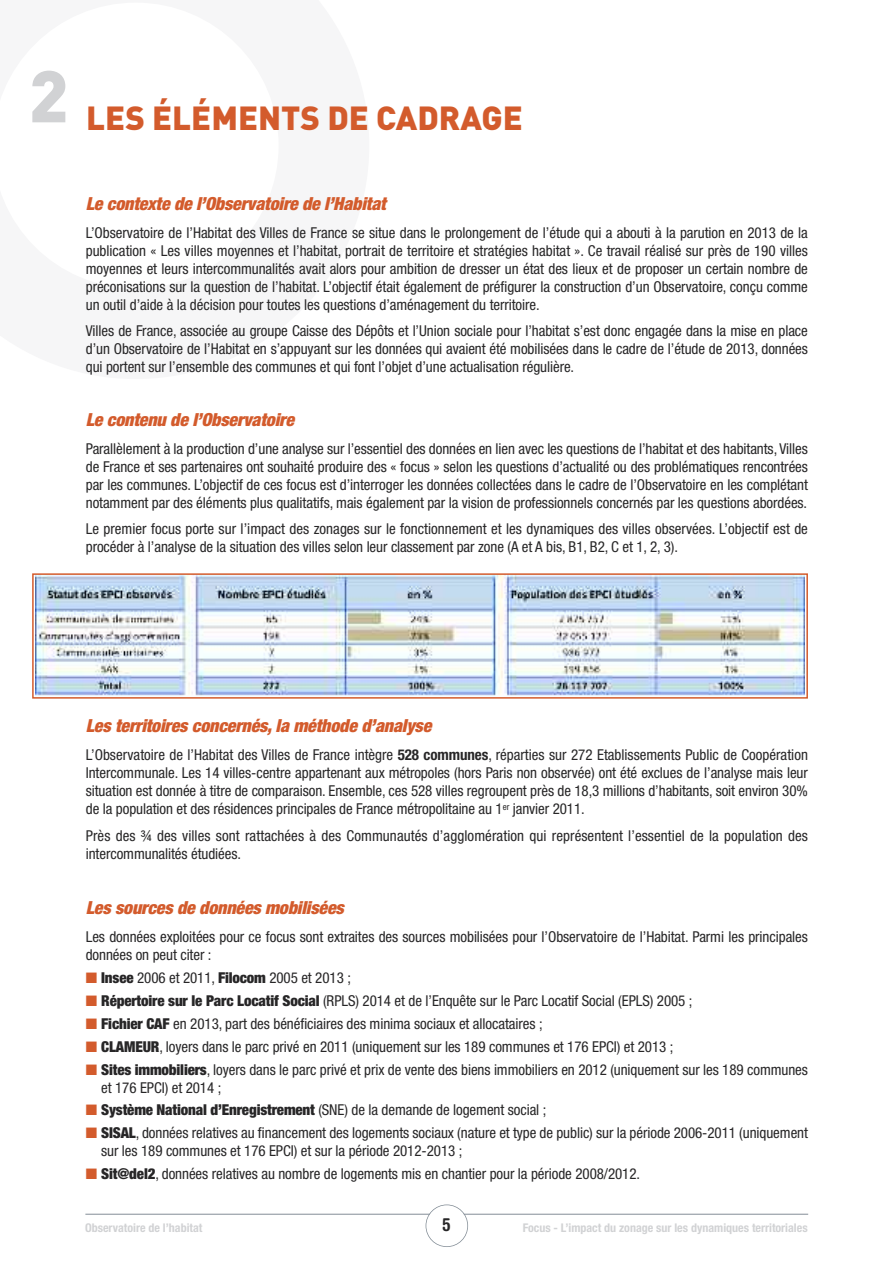
<style>
.page{position:relative;width:893px;height:1263px;background:#fff}
.page>*{position:absolute;margin:0;border:0;box-sizing:border-box;transform-origin:0 0}
.t1{font:900 33px "DIN";color:#d35b2c}
.t2{font:italic 900 condensed 18px "Helvetica Neue LT Std";letter-spacing:-.01em;color:#d35b2c}
.t3{font:700 condensed 18px "Helvetica Rounded LT Std";color:#272627}
.t4{font:condensed 15px/18px "Helvetica Neue LT Std";letter-spacing:-.005em;color:#272627}
.t5{font:700 condensed 12px "Helvetica Neue";color:#d1d2d4}
.s1{font-weight:700}
.s2{color:#d35b2c}
.s3{font-weight:900}
</style>
<div class="page">
<hr style="left:85px;top:1214px;width:723px;height:1px;background:#838d96">
<div style="left:426px;top:1205px;width:41px;height:41px;background:#fff;border-radius:50%"></div>
<div style="left:426px;top:1204px;width:42px;height:43px;border:2px solid #838d96;border-radius:50%"></div>
<img style="left:36px;top:576px;width:768px;height:120px">
<div style="left:32px;top:573px;width:776px;height:126px;border:2px solid #d35b2c"></div>
<h1 class="t1" style="left:29px;top:99px;width:496px"><sup>2</sup> LES ÉLÉMENTS DE CADRAGE</h1>
<p class="t2" style="left:86px;top:197px;width:302px">Le contexte de l’Observatoire de l’Habitat</p>
<p class="t4" style="left:86px;top:225px;width:724px;text-align:justify">L’Observatoire de l’Habitat des Villes de France se situe dans le prolongement de l’étude qui a abouti à la parution en 2013 de la publication « Les villes moyennes et l’habitat, portrait de territoire et stratégies habitat ». Ce travail réalisé sur près de 190 villes moyennes et leurs intercommunalités avait alors pour ambition de dresser un état des lieux et de proposer un certain nombre de préconisations sur la question de l’habitat. L’objectif était également de préfigurer la construction d’un Observatoire, conçu comme un outil d’aide à la décision pour toutes les questions d’aménagement du territoire.</p>
<p class="t4" style="left:86px;top:323px;width:724px;text-align:justify">Villes de France, associée au groupe Caisse des Dépôts et l’Union sociale pour l’habitat s’est donc engagée dans la mise en place d’un Observatoire de l’Habitat en s’appuyant sur les données qui avaient été mobilisées dans le cadre de l’étude de 2013, données qui portent sur l’ensemble des communes et qui font l’objet d’une actualisation régulière.</p>
<p class="t2" style="left:86px;top:413px;width:210px">Le contenu de l’Observatoire</p>
<p class="t4" style="left:86px;top:441px;width:724px;text-align:justify">Parallèlement à la production d’une analyse sur l’essentiel des données en lien avec les questions de l’habitat et des habitants, Villes de France et ses partenaires ont souhaité produire des « focus » selon les questions d’actualité ou des problématiques rencontrées par les communes. L’objectif de ces focus est d’interroger les données collectées dans le cadre de l’Observatoire en les complétant notamment par des éléments plus qualitatifs, mais également par la vision de professionnels concernés par les questions abordées.</p>
<p class="t4" style="left:86px;top:521px;width:724px">Le premier focus porte sur l’impact des zonages sur le fonctionnement et les dynamiques des villes observées. L’objectif est de procéder à l’analyse de la situation des villes selon leur classement par zone (A et A bis, B1, B2, C et 1, 2, 3).</p>
<p class="t2" style="left:86px;top:719px;width:347px">Les territoires concernés, la méthode d’analyse</p>
<p class="t4" style="left:86px;top:747px;width:724px;text-align:justify">L’Observatoire de l’Habitat des Villes de France intègre <span class="s1">528 communes</span>, réparties sur 272 Etablissements Public de Coopération Intercommunale. Les 14 villes-centre appartenant aux métropoles (hors Paris non observée) ont été exclues de l’analyse mais leur situation est donnée à titre de comparaison. Ensemble, ces 528 villes regroupent près de 18,3 millions d’habitants, soit environ 30% de la population et des résidences principales de France métropolitaine au 1<sup>er</sup> janvier 2011.</p>
<p class="t4" style="left:86px;top:828px;width:724px">Près des ¾ des villes sont rattachées à des Communautés d’agglomération qui représentent l’essentiel de la population des intercommunalités étudiées.</p>
<p class="t2" style="left:86px;top:901px;width:259px">Les sources de données mobilisées</p>
<p class="t4" style="left:86px;top:929px;width:724px">Les données exploitées pour ce focus sont extraites des sources mobilisées pour l’Observatoire de l’Habitat. Parmi les principales données on peut citer :</p>
<p class="t4" style="left:86px;top:970px;width:267px"><span class="s2">■</span> <span class="s3">Insee</span> 2006 et 2011, <span class="s3">Filocom</span> 2005 et 2013 ;</p>
<p class="t4" style="left:86px;top:993px;width:608px"><span class="s2">■</span> <span class="s3">Répertoire sur le Parc Locatif Social</span> (RPLS) 2014 et de l’Enquête sur le Parc Locatif Social (EPLS) 2005 ;</p>
<p class="t4" style="left:86px;top:1015px;width:458px"><span class="s2">■</span> <span class="s3">Fichier CAF</span> en 2013, part des bénéficiaires des minima sociaux et allocataires ;</p>
<p class="t4" style="left:86px;top:1038px;width:589px"><span class="s2">■</span> <span class="s3">CLAMEUR</span>, loyers dans le parc privé en 2011 (uniquement sur les 189 communes et 176 EPCI) et 2013 ;</p>
<p class="t4" style="left:101px;top:1061px;width:708px;text-indent:-15px"><span class="s2">■</span> <span class="s3">Sites immobiliers</span>, loyers dans le parc privé et prix de vente des biens immobiliers en 2012 (uniquement sur les 189 communes et 176 EPCI) et 2014 ;</p>
<p class="t4" style="left:86px;top:1102px;width:462px"><span class="s2">■</span> <span class="s3">Système National d’Enregistrement</span> (SNE) de la demande de logement social ;</p>
<p class="t4" style="left:101px;top:1125px;width:708px;text-indent:-15px"><span class="s2">■</span> <span class="s3">SISAL</span>, données relatives au financement des logements sociaux (nature et type de public) sur la période 2006-2011 (uniquement sur les 189 communes et 176 EPCI) et sur la période 2012-2013 ;</p>
<p class="t4" style="left:86px;top:1166px;width:556px"><span class="s2">■</span> <span class="s3">Sit@del2</span>, données relatives au nombre de logements mis en chantier pour la période 2008/2012.</p>
<p class="t5" style="left:85px;top:1218px;width:119px">Observatoire de l’habitat</p>
<p class="t3" style="left:442px;top:1218px;width:10px">5</p>
<p class="t5" style="left:523px;top:1218px;width:286px">Focus - L’impact du zonage sur les dynamiques territoriales</p>
</div>
